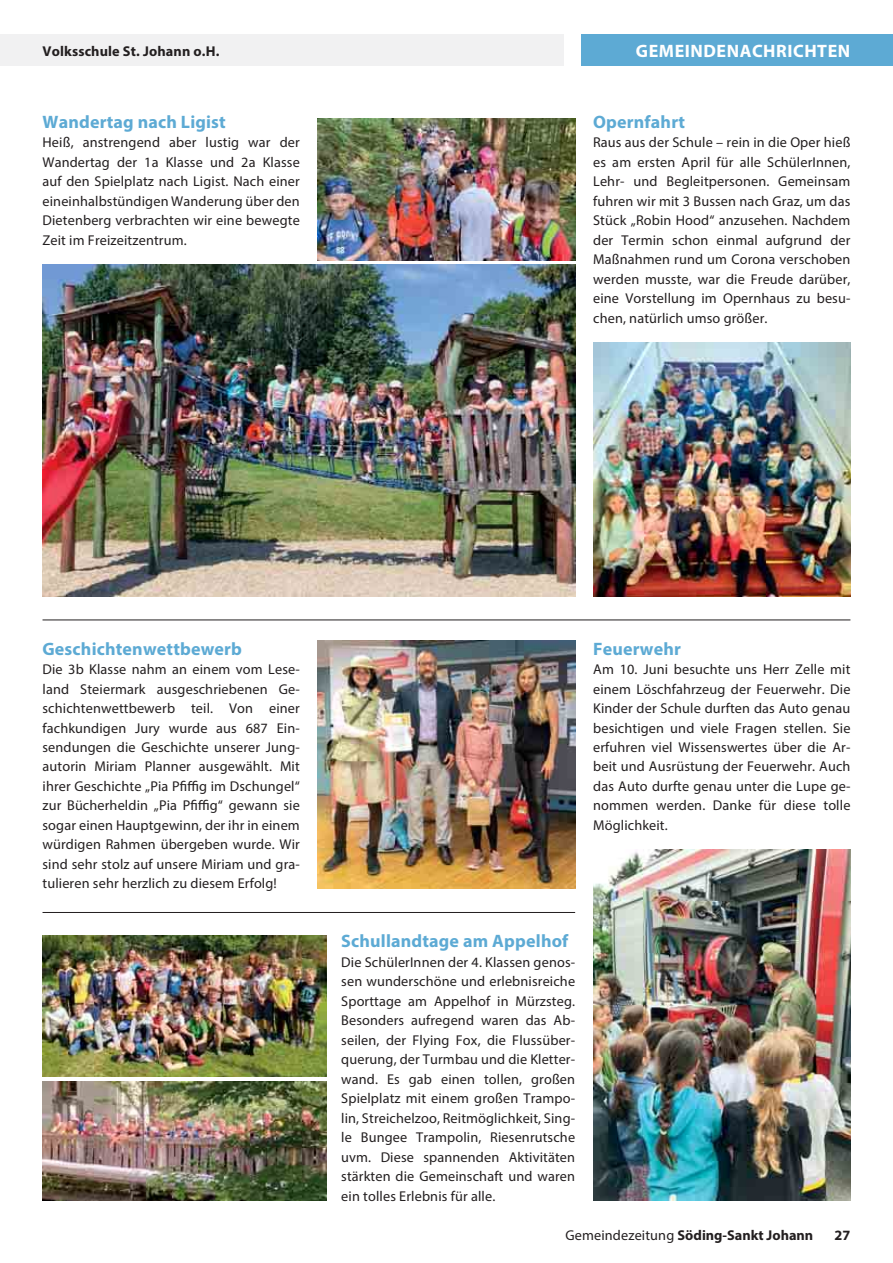
<style>
.page{position:relative;width:893px;height:1263px;background:#fff}
.page>*{position:absolute;margin:0;border:0;box-sizing:border-box;transform-origin:0 0}
.t1{font:700 18px "Myriad Pro";letter-spacing:.01em;color:#5daad4}
.t2{font:700 18px "Myriad Pro";letter-spacing:.03em;color:#fff}
.t3{font:14.25px/19.5px "Myriad Pro";letter-spacing:.01em;color:#231f20;text-align:justify}
.t4{font:700 14.25px "Myriad Pro";letter-spacing:.01em;color:#231f20}
.s1{font-weight:400}
</style>
<div class="page">
<div style="left:0;top:34px;width:564px;height:32px;background:#f1f1f2"></div>
<div style="left:582px;top:34px;width:311px;height:32px;background:#5daad4"></div>
<img style="left:318px;top:118px;width:257px;height:142px">
<img style="left:43px;top:264px;width:532px;height:332px">
<img style="left:318px;top:640px;width:257px;height:248px">
<img style="left:593px;top:849px;width:257px;height:351px">
<img style="left:43px;top:935px;width:283px;height:142px">
<img style="left:43px;top:1081px;width:283px;height:119px">
<img style="left:593px;top:342px;width:257px;height:254px">
<hr style="left:43px;top:620px;width:807px;height:1px;background:#231f20">
<hr style="left:43px;top:912px;width:532px;height:1px;background:#231f20">
<p class="t4" style="left:43px;top:46px;width:178px">Volksschule St. Johann o.H.</p>
<p class="t2" style="left:636px;top:44px;width:216px">GEMEINDENACHRICHTEN</p>
<p class="t1" style="left:43px;top:115px;width:185px">Wandertag nach Ligist</p>
<p class="t3" style="left:43px;top:134px;width:259px">Heiß, anstrengend aber lustig war der Wandertag der 1a Klasse und 2a Klasse auf den Spielplatz nach Ligist. Nach einer eineinhalbstündigen Wanderung über den Dietenberg verbrachten wir eine bewegte Zeit im Freizeitzentrum.</p>
<p class="t1" style="left:593px;top:115px;width:93px">Opernfahrt</p>
<p class="t3" style="left:593px;top:134px;width:259px">Raus aus der Schule – rein in die Oper hieß es am ersten April für alle SchülerInnen, Lehr- und Begleitpersonen. Gemeinsam fuhren wir mit 3 Bussen nach Graz, um das Stück „Robin Hood“ anzusehen. Nachdem der Termin schon einmal aufgrund der Maßnahmen rund um Corona verschoben werden musste, war die Freude darüber, eine Vorstellung im Opernhaus zu besu&shy;chen, natürlich umso größer.</p>
<p class="t1" style="left:43px;top:642px;width:201px">Geschichtenwettbewerb</p>
<p class="t3" style="left:43px;top:661px;width:259px">Die 3b Klasse nahm an einem vom Lese&shy;land Steiermark ausgeschriebenen Ge&shy;schichten wettbewerb teil. Von einer fach kundigen Jury wurde aus 687 Ein&shy;sendungen die Geschichte unserer Jung&shy;autorin Miriam Planner ausgewählt. Mit ihrer Geschichte „Pia Pfiffig im Dschungel“ zur Bücherheldin „Pia Pfiffig“ gewann sie sogar einen Hauptgewinn, der ihr in einem würdigen Rahmen übergeben wurde. Wir sind sehr stolz auf unsere Miriam und gra&shy;tulieren sehr herzlich zu diesem Erfolg!</p>
<p class="t1" style="left:593px;top:642px;width:89px">Feuerwehr</p>
<p class="t3" style="left:593px;top:661px;width:259px">Am 10. Juni besuchte uns Herr Zelle mit einem Löschfahrzeug der Feuerwehr. Die Kinder der Schule durften das Auto genau besichtigen und viele Fragen stellen. Sie erfuhren viel Wissenswertes über die Ar&shy;beit und Ausrüstung der Feuerwehr. Auch das Auto durfte genau unter die Lupe ge&shy;nommen werden. Danke für diese tolle Möglichkeit.</p>
<p class="t1" style="left:341px;top:934px;width:229px">Schullandtage am Appelhof</p>
<p class="t3" style="left:341px;top:953px;width:235px">Die SchülerInnen der 4. Klassen genos&shy;sen wunderschöne und erlebnisreiche Sporttage am Appelhof in Mürzsteg.<br>Besonders aufregend waren das Ab&shy;seilen, der Flying Fox, die Flussüber&shy;querung, der Turmbau und die Kletter&shy;wand. Es gab einen tollen, großen Spielplatz mit einem großen Trampo&shy;lin, Streichelzoo, Reitmöglichkeit, Sing&shy;le Bungee Trampolin, Riesenrutsche uvm. Diese spannenden Aktivitäten stärkten die Gemeinschaft und waren ein tolles Erlebnis für alle.</p>
<p class="t4" style="left:565px;top:1229px;width:249px"><span class="s1">Gemeindezeitung</span> Söding-Sankt Johann</p>
<p class="t4" style="left:835px;top:1229px;width:17px">27</p>
</div>
